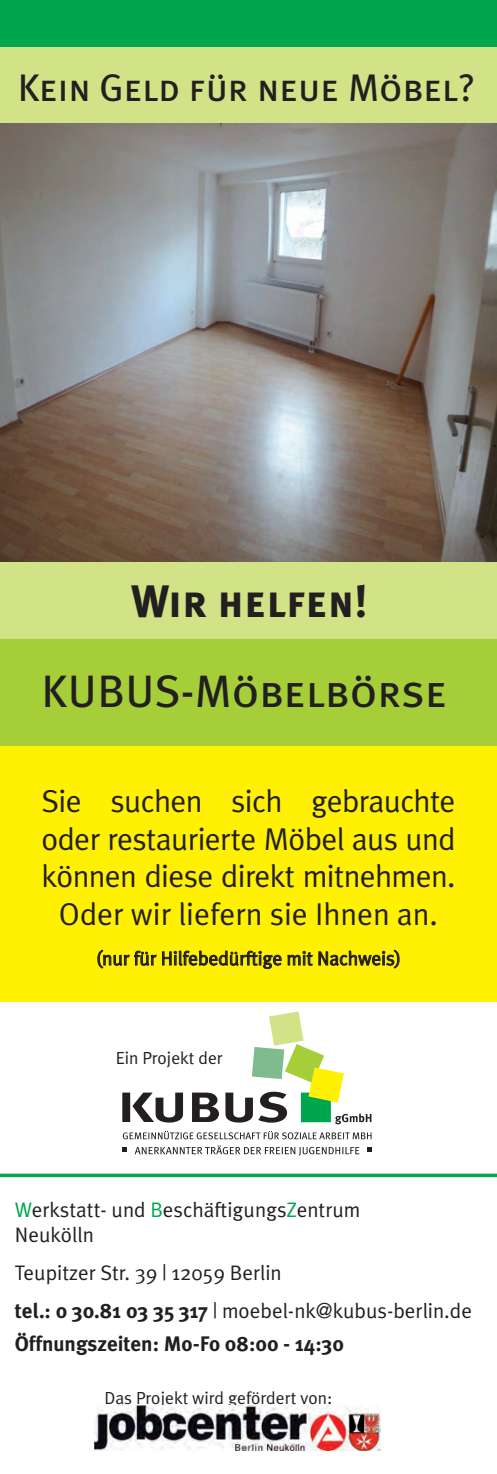
<style>
.page{position:relative;width:497px;height:1474px;background:#fff}
.page>*{position:absolute;margin:0;border:0;box-sizing:border-box;transform-origin:0 0}
.t1{font:45.5px "Meta Plus Book Caps";color:#231f20}
.t2{font:45.5px "Meta Plus Bold Caps";color:#231f20}
.t3{font:38.5px "Meta Plus Book Caps";color:#231f20}
.t4{font:31.5px/37.8px "Meta Plus Normal";letter-spacing:-.02em;color:#231f20}
.t5{font:31.5px "Meta Plus Normal";color:#231f20}
.t6{font:21px "Meta Plus Normal";color:#231f20}
.t7{font:700 21px "Meta Plus";color:#231f20}
.t8{font:19.25px "Meta Plus Normal";color:#231f20}
.t9{font:17.5px "Meta Plus Normal";color:#231f20}
.s1{color:#00a54f}
.s2{font-family:"Meta Plus";font-weight:700}
</style>
<div class="page">
<div style="left:0;top:0;width:496px;height:49px;background:#00a54f"></div>
<div style="left:0;top:637px;width:496px;height:109px;background:#a6ce39"></div>
<div style="left:0;top:746px;width:496px;height:256px;background:#fff101"></div>
<div style="left:0;top:47px;width:496px;height:76px;background:#d2e287"></div>
<img style="left:0;top:123px;width:496px;height:439px">
<div style="left:0;top:562px;width:496px;height:77px;background:#d2e287"></div>
<svg style="left:97px;top:949px;width:302px;height:20px"></svg>
<svg style="left:123px;top:1131px;width:248px;height:8px"></svg>
<svg style="left:122px;top:1011px;width:249px;height:113px"></svg>
<svg style="left:134px;top:1145px;width:225px;height:10px"></svg>
<svg style="left:122px;top:1147px;width:5px;height:5px"></svg>
<svg style="left:367px;top:1147px;width:4px;height:5px"></svg>
<svg style="left:0;top:1173px;width:496px;height:4px;background:#29b36b"></svg>
<img style="left:95px;top:1405px;width:285px;height:44px">
<p class="t3" style="left:18px;top:66px;width:458px">Kein Geld für neue Möbel?</p>
<p class="t2" style="left:130px;top:575px;width:238px">Wir helfen!</p>
<p class="t1" style="left:41px;top:665px;width:407px">KUBUS-Möbelbörse</p>
<p class="t4" style="left:41px;top:781px;width:415px">Sie suchen sich gebrauchte oder restaurierte Möbel aus und</p>
<p class="t4" style="left:41px;top:857px;width:415px">können diese direkt mitnehmen.</p>
<p class="t5" style="left:59px;top:896px;width:380px">Oder wir liefern sie Ihnen an.</p>
<p class="t8" style="left:96px;top:947px;width:306px">(nur für Hilfebedürftige mit Nachweis)</p>
<p class="t9" style="left:116px;top:1048px;width:108px">Ein Projekt der</p>
<p class="t6" style="left:15px;top:1197px;width:346px"><span class="s1">W</span>erkstatt- und <span class="s1">B</span>eschäftigungs<span class="s1">Z</span>entrum</p>
<p class="t6" style="left:15px;top:1222px;width:80px">Neukölln</p>
<p class="t6" style="left:15px;top:1260px;width:268px">Teupitzer Str. 39 | 12059 Berlin</p>
<p class="t6" style="left:15px;top:1298px;width:458px"><span class="s2">tel.: 0 30.81 03 35 317</span> | moebel-nk@kubus-berlin.de</p>
<p class="t7" style="left:15px;top:1331px;width:330px">Öffnungszeiten: Mo-Fo 08:00 - 14:30</p>
<p class="t9" style="left:104px;top:1387px;width:229px">Das Projekt wird gefördert von:</p>
</div>
